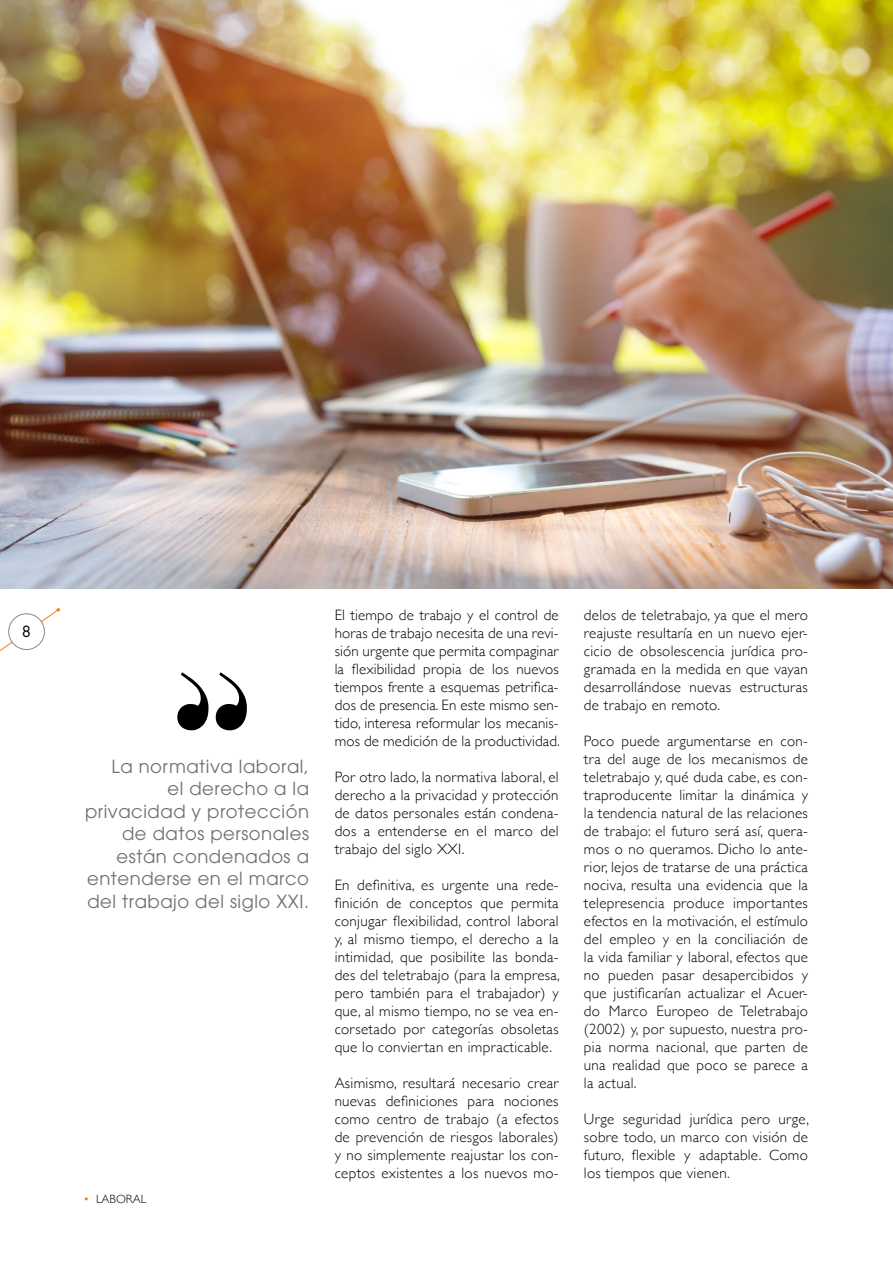
<style>
.page{position:relative;width:893px;height:1263px;background:#fff}
.page>*{position:absolute;margin:0;border:0;box-sizing:border-box;transform-origin:0 0}
.t1{font:18px/22.5px "Avant Garde";letter-spacing:.03em;color:#6f6f6f;text-align:right}
.t2{font:300 15px/18px "Gill Sans";letter-spacing:.02em;color:#000;text-align:justify}
.t3{font:15px "Futura";color:#000}
.t4{font:300 12px "Gill Sans";color:#000}
.s1{color:#ef8100}
</style>
<div class="page">
<svg style="left:0;top:608px;width:60px;height:43px"></svg>
<div style="left:9px;top:614px;width:35px;height:35px;background:#fff;border-radius:50%"></div>
<div style="left:8px;top:613px;width:37px;height:37px;border:1px solid #878787;border-radius:50%"></div>
<svg style="left:177px;top:672px;width:70px;height:58px"></svg>
<img style="left:0;top:0;width:893px;height:589px">
<p class="t3" style="left:22px;top:622px;width:11px">8</p>
<p class="t1" style="left:85px;top:755px;width:225px">La normativa laboral,<br>el derecho a la privacidad y protección de datos personales están condenados a entenderse en el marco del trabajo del siglo XXI.</p>
<p class="t4" style="left:83px;top:1189px;width:65px"><span class="s1">•</span> LABORAL</p>
<p class="t2" style="left:335px;top:605px;width:227px">El tiempo de trabajo y el control de horas de trabajo necesita de una revi&shy;sión urgente que permita compaginar la flexibilidad propia de los nuevos tiempos frente a esquemas petrifica&shy;dos de presencia. En este mismo sen&shy;tido, interesa reformular los mecanis&shy;mos de medición de la productividad.</p>
<p class="t2" style="left:335px;top:767px;width:225px">Por otro lado, la normativa laboral, el derecho a la privacidad y protección de datos personales están condena&shy;dos a entenderse en el marco del trabajo del siglo XXI.</p>
<p class="t2" style="left:335px;top:875px;width:227px">En definitiva, es urgente una rede&shy;finición de conceptos que permita conjugar flexibilidad, control laboral y, al mismo tiempo, el derecho a la intimidad, que posibilite las bonda&shy;des del teletrabajo (para la empresa, pero también para el trabajador) y que, al mismo tiempo, no se vea en&shy;corsetado por categorías obsoletas que lo conviertan en impracticable.</p>
<p class="t2" style="left:335px;top:1073px;width:225px">Asimismo, resultará necesario crear nuevas definiciones para nociones como centro de trabajo (a efectos de prevención de riesgos laborales) y no simplemente reajustar los con&shy;ceptos existentes a los nuevos mo-</p>
<p class="t2" style="left:584px;top:605px;width:225px">delos de teletrabajo, ya que el mero reajuste resultaría en un nuevo ejer&shy;cicio de obsolescencia jurídica pro&shy;gramada en la medida en que vayan desarrollándose nuevas estructuras de trabajo en remoto.</p>
<p class="t2" style="left:584px;top:731px;width:225px">Poco puede argumentarse en con&shy;tra del auge de los mecanismos de teletrabajo y, qué duda cabe, es con&shy;traproducente limitar la dinámica y la tendencia natural de las relaciones de trabajo: el futuro será así, quera&shy;mos o no queramos. Dicho lo ante&shy;rior, lejos de tratarse de una práctica nociva, resulta una evidencia que la telepresencia produce importantes efectos en la motivación, el estímulo del empleo y en la conciliación de la vida familiar y laboral, efectos que no pueden pasar desapercibidos y que justificarían actualizar el Acuer&shy;do Marco Europeo de Teletrabajo (2002) y, por supuesto, nuestra pro&shy;pia norma nacional, que parten de una realidad que poco se parece a la actual.</p>
<p class="t2" style="left:584px;top:1109px;width:227px">Urge seguridad jurídica pero urge, sobre todo, un marco con visión de futuro, flexible y adaptable. Como los tiempos que vienen.</p>
</div>
